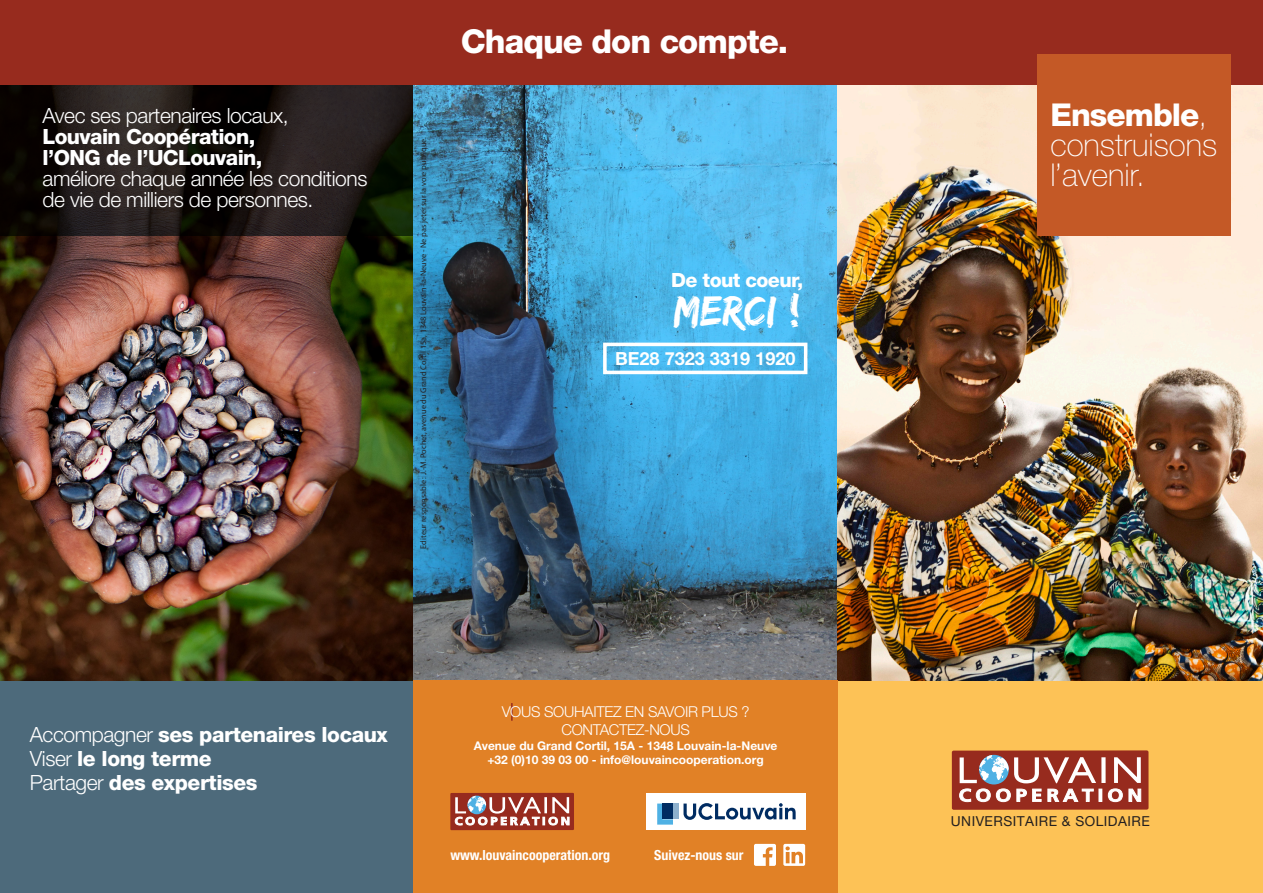
<style>
.page{position:relative;width:1263px;height:893px;background:#fff}
.page>*{position:absolute;margin:0;border:0;box-sizing:border-box;transform-origin:0 0}
.t1{font:44.25px "Edo SZ";color:#fff}
.t2{font:800 33px "Helvetica Neue LT Pro";letter-spacing:-.03em;color:#fff}
.t3{font:100 31.5px/30px "Helvetica Neue LT Pro";color:#fff}
.t4{font:800 31.5px "Helvetica Neue LT Pro";letter-spacing:-.03em;color:#fff}
.t5{font:800 21px "Helvetica Neue LT Pro";letter-spacing:-.02em;color:#fff}
.t6{font:300 21px "Helvetica Neue LT Pro";letter-spacing:-.02em;color:#fff}
.t7{font:800 19.65px "Helvetica Neue LT Pro";letter-spacing:-.03em;color:#fff}
.t8{font:700 18.15px "Helvetica Neue LT Pro";color:#fff}
.t9{font:300 15px "Helvetica Neue LT Pro";letter-spacing:-.02em;color:#fff}
.t10{font:700 condensed 13.95px "Helvetica Neue";color:#fff}
.t11{font:13.8px "Helvetica Neue LT Pro";letter-spacing:.035em;color:#231f20}
.t12{font:700 12px "Helvetica Neue";color:#fff}
.t13{font:8.25px "Myriad Pro";color:#231f20}
.s1{font-weight:300}
.s2{font-weight:100}
</style>
<div class="page">
<div style="left:0;top:0;width:1263px;height:85px;background:#972b1e"></div>
<img style="left:412px;top:85px;width:426px;height:596px">
<div style="left:0;top:681px;width:414px;height:212px;background:#4d6a7b"></div>
<div style="left:838px;top:463px;width:425px;height:430px;background:#fdc256"></div>
<img style="left:838px;top:85px;width:425px;height:596px">
<img style="left:0;top:236px;width:412px;height:445px">
<div style="left:414px;top:681px;width:424px;height:212px;background:#e18126"></div>
<svg style="left:511px;top:703px;width:2px;height:18px"></svg>
<div style="left:952px;top:750px;width:196px;height:60px;background:#972b1e;border-radius:2px"></div>
<hr style="left:1101px;top:757px;width:4px;height:26px;background:#fff">
<svg style="left:1108px;top:757px;width:33px;height:45px"></svg>
<svg style="left:959px;top:755px;width:143px;height:47px"></svg>
<div style="left:1037px;top:54px;width:194px;height:182px;background:#c45926"></div>
<div style="left:603px;top:343px;width:204px;height:31px;border:4px solid #fff"></div>
<div style="left:647px;top:793px;width:159px;height:37px;background:#fff"></div>
<div style="left:673px;top:803px;width:5px;height:16px;background:#8db0cd"></div>
<svg style="left:657px;top:803px;width:16px;height:22px"></svg>
<div style="left:662px;top:803px;width:11px;height:16px;background:#002c62"></div>
<svg style="left:683px;top:803px;width:113px;height:17px"></svg>
<div style="left:450px;top:793px;width:124px;height:37px;background:#972b1e"></div>
<svg style="left:455px;top:796px;width:114px;height:29px"></svg>
<svg style="left:754px;top:844px;width:22px;height:22px"></svg>
<svg style="left:783px;top:844px;width:22px;height:22px"></svg>
<svg style="left:0;top:85px;width:412px;height:151px;background:#1c1714"></svg>
<p class="t6" style="left:43px;top:103px;width:248px">Avec ses partenaires locaux,</p>
<p class="t5" style="left:43px;top:124px;width:214px">Louvain Coopération,</p>
<p class="t5" style="left:43px;top:145px;width:221px">l’ONG de l’UCLouvain,</p>
<p class="t6" style="left:43px;top:166px;width:326px">améliore chaque année les conditions</p>
<p class="t6" style="left:43px;top:187px;width:272px">de vie de milliers de personnes.</p>
<p class="t13" style="left:418px;top:549px;width:413px;rotate:-90deg">Editeur responsable : J.-M. Pochet, avenue du Grand Cortil 15a, 1348 Louvain-la-Neuve - Ne pas jeter sur la voie publique.</p>
<p class="t2" style="left:461px;top:22px;width:329px">Chaque don compte.</p>
<p class="t7" style="left:671px;top:268px;width:134px">De tout coeur,</p>
<p class="t1" style="left:674px;top:285px;width:128px">MERCI !</p>
<p class="t8" style="left:615px;top:347px;width:182px">BE28 7323 3319 1920</p>
<p class="t5" style="left:30px;top:722px;width:360px"><span class="s1">Accompagner</span> ses partenaires locaux</p>
<p class="t5" style="left:30px;top:746px;width:183px"><span class="s1">Viser</span> le long terme</p>
<p class="t5" style="left:30px;top:770px;width:229px"><span class="s1">Partager</span> des expertises</p>
<p class="t9" style="left:502px;top:703px;width:249px">VOUS SOUHAITEZ EN SAVOIR PLUS ?</p>
<p class="t9" style="left:561px;top:721px;width:130px">CONTACTEZ-NOUS</p>
<p class="t12" style="left:474px;top:738px;width:305px">Avenue du Grand Cortil, 15A - 1348 Louvain-la-Neuve</p>
<p class="t12" style="left:487px;top:752px;width:278px">+32 (0)10 39 03 00 - info@louvaincooperation.org</p>
<p class="t10" style="left:450px;top:847px;width:161px">www.louvaincooperation.org</p>
<p class="t10" style="left:654px;top:847px;width:91px">Suivez-nous sur</p>
<p class="t4" style="left:1050px;top:96px;width:158px">Ensemble<span class="s2">,</span></p>
<p class="t3" style="left:1050px;top:130px;width:168px">construisons l’avenir.</p>
<p class="t11" style="left:951px;top:813px;width:201px">UNIVERSITAIRE &amp; SOLIDAIRE</p>
</div>
